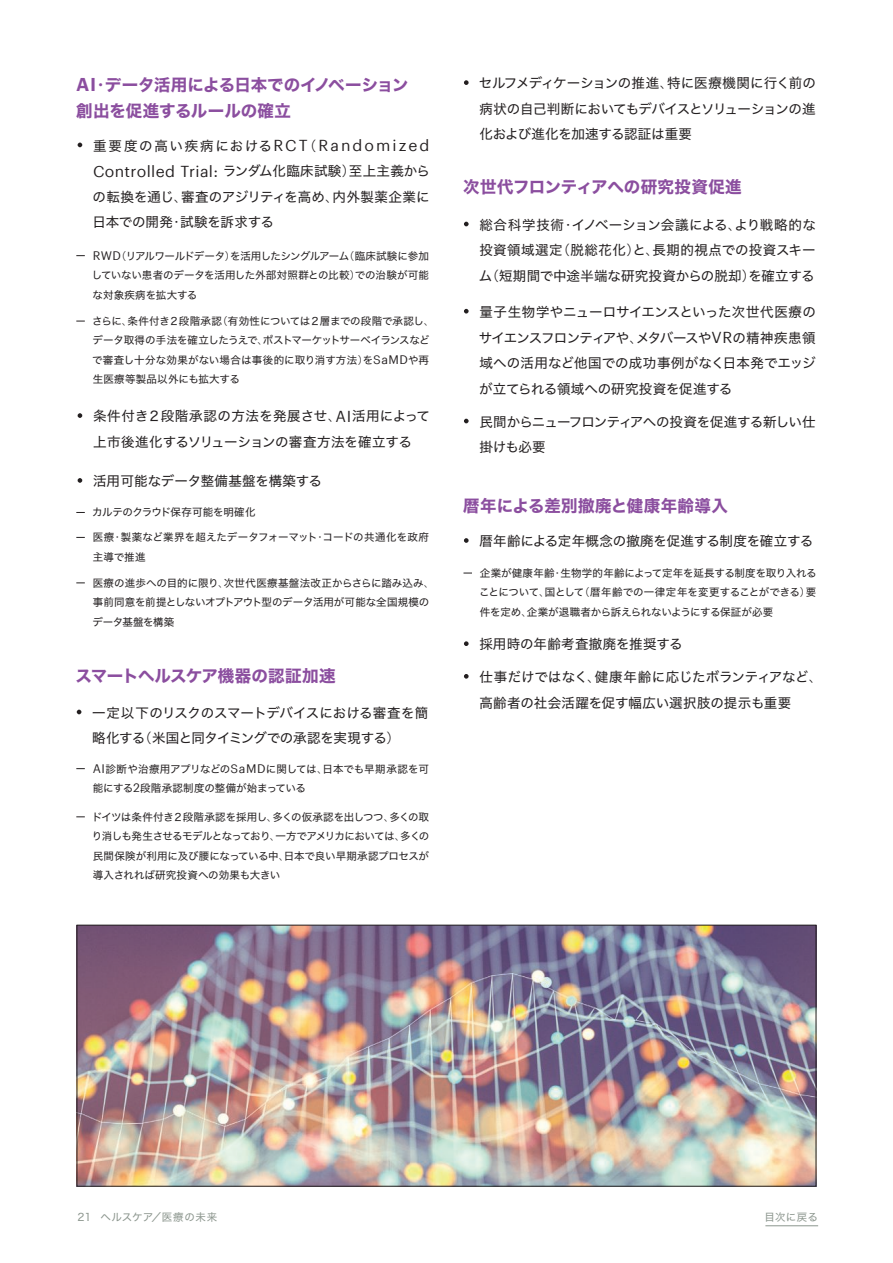
<style>
.page{position:relative;width:893px;height:1263px;background:#fff}
.page>*{position:absolute;margin:0;border:0;box-sizing:border-box;transform-origin:0 0}
.t1{font:16.5px/25.5px "Hiragino Sans W7";letter-spacing:-.005em;color:#8b4e9f}
.t2{font:16.5px "Hiragino Sans W7";letter-spacing:.025em;color:#8b4e9f}
.t3{font:15.45px/25.5px "Graphik";letter-spacing:.02em;color:#231f20}
.t4{font:13.5px/25.5px "Hiragino Sans W4";letter-spacing:-.005em;color:#231f20}
.t5{font:13.5px/25.5px "Hiragino Sans W4";letter-spacing:-.04em;color:#231f20}
.t6{font:10.5px/19.5px "Hiragino Sans W4";letter-spacing:-.005em;color:#231f20}
.t7{font:10.5px "Hiragino Sans W4";letter-spacing:.035em;color:#8c968e}
.t8{font:10.5px "Hiragino Sans W4";letter-spacing:-.03em;color:#231f20}
.s1{font-family:"Graphik";font-weight:600;font-size:18.15px}
.s2{font-family:"Hiragino Sans W4"}
.s3{font-family:"Hiragino Sans W4";font-size:13.5px}
.s4{font-family:"Hiragino Sans W2";font-size:13.5px}
.s5{font-family:"Hiragino Sans W2"}
.s6{font-family:"Graphik";font-size:12.15px}
.s7{font-family:"Graphik";font-size:15.45px}
</style>
<div class="page">
<hr style="left:765px;top:1225px;width:53px;height:1px;background:#8c968e">
<img style="left:79px;top:927px;width:735px;height:257px">
<div style="left:77px;top:925px;width:739px;height:261px;border:1px solid #231f20"></div>
<svg style="left:77px;top:710px;width:4px;height:4px"></svg>
<svg style="left:464px;top:222px;width:5px;height:4px"></svg>
<svg style="left:464px;top:80px;width:5px;height:5px"></svg>
<svg style="left:464px;top:538px;width:5px;height:5px"></svg>
<svg style="left:464px;top:641px;width:5px;height:5px"></svg>
<svg style="left:464px;top:674px;width:5px;height:5px"></svg>
<svg style="left:464px;top:309px;width:5px;height:4px"></svg>
<svg style="left:464px;top:419px;width:5px;height:4px"></svg>
<svg style="left:78px;top:143px;width:4px;height:4px"></svg>
<svg style="left:78px;top:413px;width:4px;height:5px"></svg>
<svg style="left:78px;top:478px;width:4px;height:5px"></svg>
<h1 class="t1" style="left:76px;top:73px;width:334px"><span class="s1">AI</span><span class="s2">・</span>データ活用による日本でのイノベーション創出を促進するルールの確立</h1>
<h2 class="t3" style="left:93px;top:131px;width:339px"><span class="s3">重要度の高い疾病における</span>RCT<span class="s4">（</span>Randomized<br>Controlled Trial: <span class="s3">ランダム化臨床試験</span><span class="s4">）</span><span class="s3">至上主義から</span></h2>
<p class="t4" style="left:92px;top:183px;width:339px">の転換を通じ<span class="s5">、</span>審査のアジリティを高め<span class="s5">、</span>内外製薬企業に日本での開発<span class="s5">・</span>試験を訴求する</p>
<p class="t6" style="left:92px;top:245px;width:339px;text-align:justify"><span class="s6">RWD</span><span class="s5">（</span>リアルワールドデータ<span class="s5">）</span>を活用したシングルアーム<span class="s5">（</span>臨床試験に参加していない患者のデータを活用した外部対照群との比較<span class="s5">）</span>での治験が可能な対象疾病を拡大する</p>
<p class="t6" style="left:92px;top:311px;width:344px">さらに<span class="s5">、</span>条件付き２段階承認<span class="s5">（</span>有効性については２層までの段階で承認し<span class="s5">、</span>データ取得の手法を確立したうえで<span class="s5">、</span>ポストマーケットサーベイランスなどで審査し十分な効果がない場合は事後的に取り消す方法<span class="s5">）</span>を<span class="s6">SaMD</span>や再生医療等製品以外にも拡大する</p>
<p class="t4" style="left:93px;top:403px;width:338px">条件付き２段階承認の方法を発展させ<span class="s5">、</span><span class="s7">AI</span>活用によって上市後進化するソリューションの審査方法を確立する</p>
<p class="t4" style="left:93px;top:467px;width:230px">活用可能なデータ整備基盤を構築する</p>
<p class="t8" style="left:92px;top:503px;width:165px">カルテのクラウド保存可能を明確化</p>
<p class="t6" style="left:93px;top:527px;width:338px">医療<span class="s5">・</span>製薬など業界を超えたデータフォーマット<span class="s5">・</span>コードの共通化を政府主導で推進</p>
<p class="t6" style="left:92px;top:572px;width:343px">医療の進歩への目的に限り<span class="s5">、</span>次世代医療基盤法改正からさらに踏み込み<span class="s5">、</span>事前同意を前提としないオプトアウト型のデータ活用が可能な全国規模のデータ基盤を構築</p>
<h1 class="t1" style="left:76px;top:664px;width:261px">スマートヘルスケア機器の認証加速</h1>
<p class="t4" style="left:92px;top:699px;width:338px">一定以下のリスクのスマートデバイスにおける審査を簡略化する<span class="s5">（</span>米国と同タイミングでの承認を実現する<span class="s5">）</span></p>
<p class="t6" style="left:93px;top:758px;width:338px"><span class="s6">AI</span>診断や治療用アプリなどの<span class="s6">SaMD</span>に関しては<span class="s5">、</span>日本でも早期承認を可能にする<span class="s6">2</span>段階承認制度の整備が始まっている</p>
<p class="t6" style="left:92px;top:806px;width:339px;text-align:justify">ドイツは条件付き２段階承認を採用し<span class="s5">、</span>多くの仮承認を出しつつ<span class="s5">、</span>多くの取り消しも発生させるモデルとなっており<span class="s5">、</span>一方でアメリカにおいては<span class="s5">、</span>多くの民間保険が利用に及び腰になっている中<span class="s5">、</span>日本で良い早期承認プロセスが導入されれば研究投資への効果も大きい</p>
<p class="t4" style="left:479px;top:70px;width:339px;text-align:justify">セルフメディケーションの推進<span class="s5">、</span>特に医療機関に行く前の病状の自己判断においてもデバイスとソリューションの進化および進化を加速する認証は重要</p>
<h1 class="t1" style="left:463px;top:175px;width:280px">次世代フロンティアへの研究投資促進</h1>
<p class="t4" style="left:479px;top:211px;width:339px;text-align:justify">総合科学技術<span class="s5">・</span>イノベーション会議による<span class="s5">、</span>より戦略的な投資領域選定<span class="s5">（</span>脱総花化<span class="s5">）</span>と<span class="s5">、</span>長期的視点での投資スキーム<span class="s5">（</span>短期間で中途半端な研究投資からの脱却<span class="s5">）</span>を確立する</p>
<p class="t4" style="left:479px;top:298px;width:339px;text-align:justify">量子生物学やニューロサイエンスといった次世代医療のサイエンスフロンティアや<span class="s5">、</span>メタバースや<span class="s7">VR</span>の精神疾患領域への活用など他国での成功事例がなく日本発でエッジが立てられる領域への研究投資を促進する</p>
<p class="t5" style="left:479px;top:408px;width:338px">民間からニューフロンティアへの投資を促進する新しい仕掛けも必要</p>
<h1 class="t2" style="left:463px;top:493px;width:266px">暦年による差別撤廃と健康年齢導入</h1>
<p class="t4" style="left:479px;top:527px;width:335px">暦年齢による定年概念の撤廃を促進する制度を確立する</p>
<p class="t6" style="left:479px;top:562px;width:339px;text-align:justify">企業が健康年齢<span class="s5">・</span>生物学的年齢によって定年を延長する制度を取り入れることについて<span class="s5">、</span>国として<span class="s5">（</span>暦年齢での一律定年を変更することができる<span class="s5">）</span>要件を定め<span class="s5">、</span>企業が退職者から訴えられないようにする保証が必要</p>
<p class="t4" style="left:479px;top:631px;width:205px">採用時の年齢考査撤廃を推奨する</p>
<p class="t4" style="left:479px;top:663px;width:344px">仕事だけではなく<span class="s5">、</span>健康年齢に応じたボランティアなど<span class="s5">、</span>高齢者の社会活躍を促す幅広い選択肢の提示も重要</p>
<p class="t7" style="left:77px;top:1208px;width:141px">21 ヘルスケア／医療の未来</p>
<p class="t7" style="left:764px;top:1208px;width:55px">目次に戻る</p>
</div>
